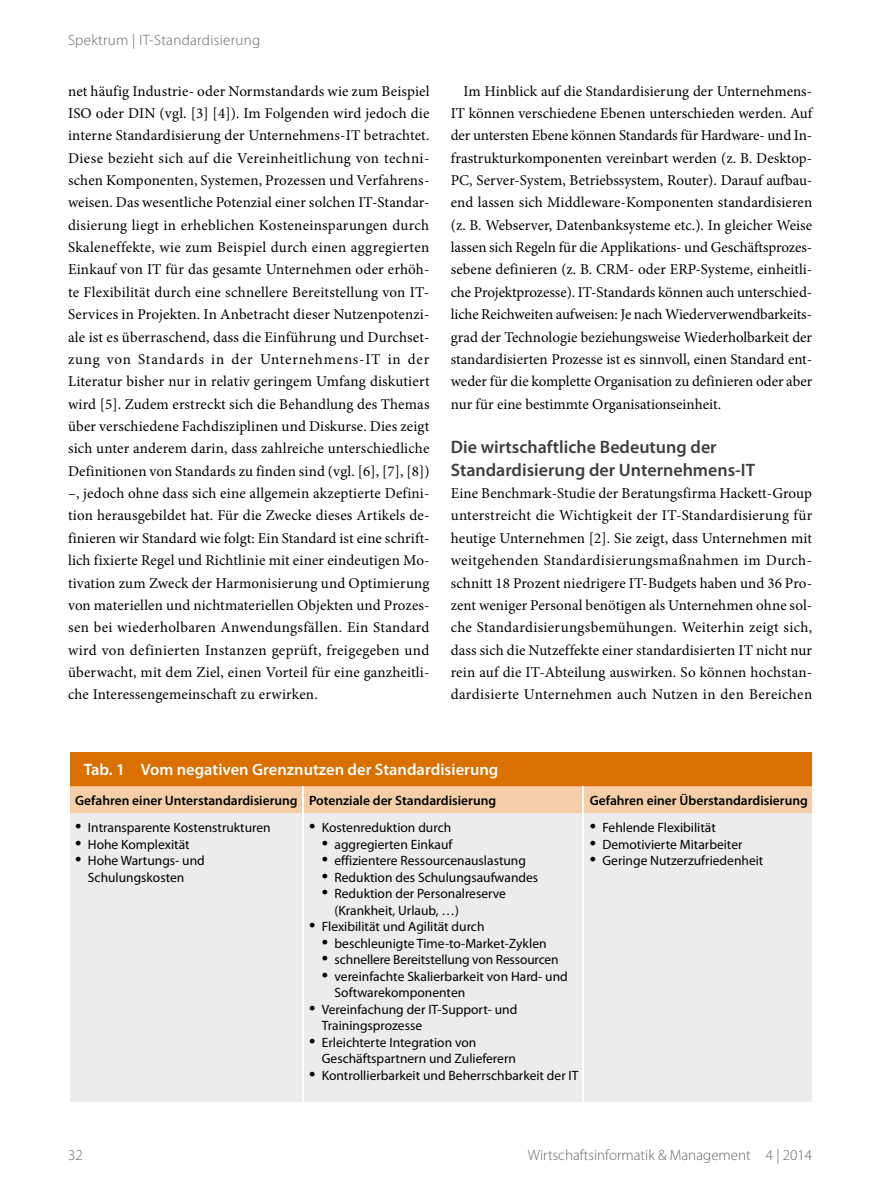
<style>
.page{position:relative;width:893px;height:1187px;background:#fff}
.page>*{position:absolute;margin:0;border:0;box-sizing:border-box;transform-origin:0 0}
.t1{font:600 18px/22.4px "Myriad Pro";color:#3e3e3d}
.t2{font:600 16.5px "Myriad Pro";color:#fff}
.t3{font:15px/22.4px "Minion Pro";letter-spacing:.01em;color:#000;text-align:justify}
.t4{font:300 15px "Myriad Pro";color:#676767}
.t5{font:300 15px "Myriad Pro";letter-spacing:.02em;color:#676767}
.t6{font:13.5px/16.5px "Myriad Pro";color:#000}
.t7{font:600 13.5px "Myriad Pro";color:#000}
.s1{font-size:22.5px}
</style>
<div class="page">
<div style="left:69px;top:751px;width:744px;height:35px;background:#d97000"></div>
<div style="left:70px;top:813px;width:742px;height:288px;background:#ececec"></div>
<hr style="left:812px;top:751px;width:2px;height:35px;background:#fff">
<hr style="left:68px;top:751px;width:2px;height:35px;background:#fff">
<div style="left:70px;top:786px;width:742px;height:27px;background:#f5cea8"></div>
<hr style="left:302px;top:813px;width:1px;height:288px;background:#fff">
<hr style="left:583px;top:813px;width:1px;height:288px;background:#fff">
<p class="t5" style="left:68px;top:32px;width:194px">Spektrum | IT-Standardisierung</p>
<p class="t3" style="left:68px;top:80px;width:363px">net häufig Industrie- oder Normstandards wie zum Beispiel ISO oder DIN (vgl. [3] [4]). Im Folgenden wird jedoch die interne Standardisierung der Unternehmens-IT betrachtet.<br>Diese bezieht sich auf die Vereinheitlichung von techni&shy;schen Komponenten, Systemen, Prozessen und Verfahrens&shy;weisen. Das wesentliche Potenzial einer solchen IT-Standar&shy;disierung liegt in erheblichen Kosteneinsparungen durch Skaleneffekte, wie zum Beispiel durch einen aggregierten Einkauf von IT für das gesamte Unternehmen oder erhöh&shy;te Flexibilität durch eine schnellere Bereitstellung von IT-Services in Projekten. In Anbetracht dieser Nutzenpotenzi&shy;ale ist es überraschend, dass die Einführung und Durchset&shy;zung von Standards in der Unternehmens-IT in der Literatur bisher nur in relativ geringem Umfang diskutiert wird [5]. Zudem erstreckt sich die Behandlung des Themas über verschiedene Fachdisziplinen und Diskurse. Dies zeigt sich unter anderem darin, dass zahlreiche unterschiedliche Definitionen von Standards zu finden sind (vgl. [6], [7], [8]) –, jedoch ohne dass sich eine allgemein akzeptierte Defini&shy;tion herausgebildet hat. Für die Zwecke dieses Artikels de&shy;finieren wir Standard wie folgt: Ein Standard ist eine schrift&shy;lich fixierte Regel und Richtlinie mit einer eindeutigen Mo&shy;tivation zum Zweck der Harmonisierung und Optimierung von materiellen und nichtmateriellen Objekten und Prozes&shy;sen bei wiederholbaren Anwendungsfällen. Ein Standard wird von definierten Instanzen geprüft, freigegeben und überwacht, mit dem Ziel, einen Vorteil für eine ganzheitli&shy;che Interessengemeinschaft zu erwirken.</p>
<p class="t3" style="left:451px;top:80px;width:363px;text-indent:13px">Im Hinblick auf die Standardisierung der Unternehmens-IT können verschiedene Ebenen unterschieden werden. Auf der untersten Ebene können Standards für Hardware- und In&shy;frastrukturkomponenten vereinbart werden (z. B. Desktop-PC, Server-System, Betriebssystem, Router). Darauf aufbau&shy;end lassen sich Middleware-Komponenten standardisieren (z. B. Webserver, Datenbanksysteme etc.). In gleicher Weise lassen sich Regeln für die Applikations- und Geschäftsprozes&shy;sebene definieren (z. B. CRM- oder ERP-Systeme, einheitli&shy;che Projektprozesse). IT-Standards können auch unterschied&shy;liche Reichweiten aufweisen: Je nach Wiederverwendbarkeits&shy;grad der Technologie beziehungsweise Wiederholbarkeit der standardisierten Prozesse ist es sinnvoll, einen Standard ent&shy;weder für die komplette Organisation zu definieren oder aber nur für eine bestimmte Organisationseinheit.</p>
<p class="t1" style="left:451px;top:435px;width:306px">Die wirtschaftliche Bedeutung der<br>Standardisierung der Unternehmens-IT</p>
<p class="t3" style="left:451px;top:482px;width:363px">Eine Benchmark-Studie der Beratungsfirma Hackett-Group unterstreicht die Wichtigkeit der IT-Standardisierung für heutige Unternehmen [2]. Sie zeigt, dass Unternehmen mit weitgehenden Standardisierungsmaßnahmen im Durch&shy;schnitt 18 Prozent niedrigere IT-Budgets haben und 36 Pro&shy;zent weniger Personal benötigen als Unternehmen ohne sol&shy;che Standardisierungsbemühungen. Weiterhin zeigt sich, dass sich die Nutzeffekte einer standardisierten IT nicht nur rein auf die IT-Abteilung auswirken. So können hochstan&shy;dardisierte Unternehmen auch Nutzen in den Bereichen</p>
<p class="t2" style="left:84px;top:759px;width:416px">Tab. 1 Vom negativen Grenznutzen der Standardisierung</p>
<p class="t7" style="left:75px;top:791px;width:423px">Gefahren einer Unterstandardisierung Potenziale der Standardisierung</p>
<p class="t7" style="left:590px;top:791px;width:220px">Gefahren einer Überstandardisierung</p>
<p class="t6" style="left:75px;top:819px;width:197px"><span class="s1">•</span> Intransparente Kostenstrukturen</p>
<p class="t6" style="left:75px;top:835px;width:116px"><span class="s1">•</span> Hohe Komplexität</p>
<p class="t6" style="left:75px;top:852px;width:131px;text-align:center"><span class="s1">•</span> Hohe Wartungs- und<br>Schulungskosten</p>
<p class="t6" style="left:309px;top:819px;width:144px"><span class="s1">•</span> Kostenreduktion durch</p>
<p class="t6" style="left:322px;top:835px;width:132px"><span class="s1">•</span> aggregierten Einkauf</p>
<p class="t6" style="left:322px;top:852px;width:206px"><span class="s1">•</span> effizientere Ressourcenauslastung</p>
<p class="t6" style="left:322px;top:868px;width:218px"><span class="s1">•</span> Reduktion des Schulungsaufwandes</p>
<p class="t6" style="left:335px;top:885px;width:173px;text-indent:-13px"><span class="s1">•</span> Reduktion der Personalreserve (Krankheit, Urlaub, …)</p>
<p class="t6" style="left:309px;top:918px;width:177px"><span class="s1">•</span> Flexibilität und Agilität durch</p>
<p class="t6" style="left:322px;top:934px;width:226px"><span class="s1">•</span> beschleunigte Time-to-Market-Zyklen</p>
<p class="t6" style="left:322px;top:951px;width:238px"><span class="s1">•</span> schnellere Bereitstellung von Ressourcen</p>
<p class="t6" style="left:335px;top:967px;width:235px;text-indent:-13px"><span class="s1">•</span> vereinfachte Skalierbarkeit von Hard- und<br>Softwarekomponenten</p>
<p class="t6" style="left:322px;top:1000px;width:197px;text-indent:-13px"><span class="s1">•</span> Vereinfachung der IT-Support- und<br>Trainingsprozesse</p>
<p class="t6" style="left:322px;top:1033px;width:196px;text-indent:-13px"><span class="s1">•</span> Erleichterte Integration von<br>Geschäftspartnern und Zulieferern</p>
<p class="t6" style="left:309px;top:1066px;width:271px"><span class="s1">•</span> Kontrollierbarkeit und Beherrschbarkeit der IT</p>
<p class="t6" style="left:590px;top:819px;width:128px"><span class="s1">•</span> Fehlende Flexibilität</p>
<p class="t6" style="left:590px;top:835px;width:154px"><span class="s1">•</span> Demotivierte Mitarbeiter</p>
<p class="t6" style="left:590px;top:852px;width:175px"><span class="s1">•</span> Geringe Nutzerzufriedenheit</p>
<p class="t4" style="left:68px;top:1146px;width:16px">32</p>
<p class="t4" style="left:528px;top:1146px;width:286px">Wirtschaftsinformatik &amp; Management 4 | 2014</p>
</div>
